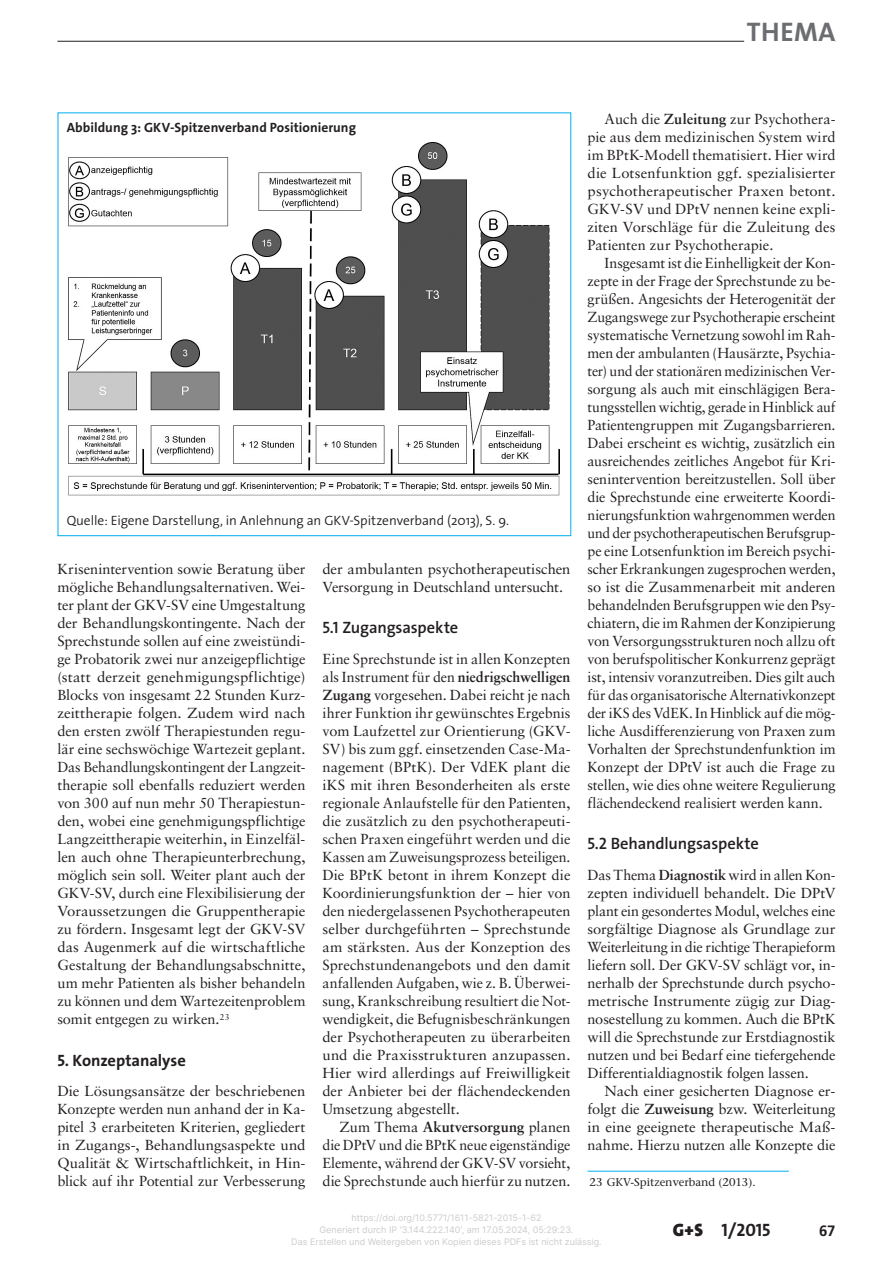
<style>
.page{position:relative;width:893px;height:1263px;background:#fff}
.page>*{position:absolute;margin:0;border:0;box-sizing:border-box;transform-origin:0 0}
.t1{font:700 27px "The Sans Os F";letter-spacing:.015em;color:#6c6d70}
.t2{font:700 18px "The Sans Os F";color:#231f20}
.t3{font:600 16.5px "The Sans Os F";letter-spacing:-.01em;color:#231f20}
.t4{font:700 16.5px "The Sans Os F";letter-spacing:-.005em;color:#231f20}
.t5{font:700 15px "Frutiger";color:#231f20}
.t6{font:14.55px/18px "Sabon LT Std";letter-spacing:-.005em;color:#231f20;text-align:justify}
.t7{font:300 13.5px "The Sans Os F";letter-spacing:-.005em;color:#231f20}
.t8{font:700 13.5px "The Sans Os F";letter-spacing:.005em;color:#231f20}
.t9{font:11.25px "Stone Serif";color:#231f20}
.t10{font:9px/12px "Inter";color:#ccc;text-align:center}
.s1{font-weight:700}
.s2{font-weight:900}
</style>
<div class="page">
<hr style="left:57px;top:41px;width:779px;height:1px;background:#231f20">
<hr style="left:744px;top:39px;width:92px;height:3px;background:#fff">
<img style="left:68px;top:143px;width:491px;height:353px">
<hr style="left:587px;top:1171px;width:202px;height:1px;background:#00aeef">
<h1 class="t1" style="left:747px;top:14px;width:90px">THEMA</h1>
<p class="t6" style="left:587px;top:110px;width:250px;text-indent:17px">Auch die <span class="s1">Zuleitung</span> zur Psychothera&shy;pie aus dem medizinischen System wird im BPtK-Modell thematisiert. Hier wird die Lotsenfunktion ggf. spezialisierter psychotherapeutischer Praxen betont.<br>GKV-SV und DPtV nennen keine expli&shy;ziten Vorschläge für die Zuleitung des Patienten zur Psychotherapie.</p>
<p class="t6" style="left:587px;top:254px;width:250px;text-indent:17px">Insgesamt ist die Einhelligkeit der Kon&shy;zepte in der Frage der Sprechstunde zu be&shy;grüßen. Angesichts der Heterogenität der Zugangswege zur Psychotherapie erscheint systematische Vernetzung sowohl im Rah&shy;men der ambulanten (Hausärzte, Psychia&shy;ter) und der stationären medizinischen Ver&shy;sorgung als auch mit einschlägigen Bera&shy;tungsstellen wichtig, gerade in Hinblick auf Patientengruppen mit Zugangsbarrieren.<br>Dabei erscheint es wichtig, zusätzlich ein ausreichendes zeitliches Angebot für Kri&shy;senintervention bereitzustellen. Soll über die Sprechstunde eine erweiterte Koordi&shy;nierungsfunktion wahrgenommen werden und der psychotherapeutischen Berufsgrup&shy;pe eine Lotsenfunktion im Bereich psychi&shy;scher Erkrankungen zugesprochen werden, so ist die Zusammenarbeit mit anderen behandelnden Berufsgruppen wie den Psy&shy;chiatern, die im Rahmen der Konzipierung von Versorgungsstrukturen noch allzu oft von berufspolitischer Konkurrenz geprägt ist, intensiv voranzutreiben. Dies gilt auch für das organisatorische Alternativkonzept der iKS des VdEK. In Hinblick auf die mög&shy;liche Ausdifferenzierung von Praxen zum Vorhalten der Sprechstundenfunktion im Konzept der DPtV ist auch die Frage zu stellen, wie dies ohne weitere Regulierung flächendeckend realisiert werden kann.</p>
<p class="t3" style="left:587px;top:833px;width:173px">5.2 Behandlungsaspekte</p>
<p class="t6" style="left:587px;top:866px;width:250px">Das Thema <span class="s1">Diagnostik</span> wird in allen Kon&shy;zepten individuell behandelt. Die DPtV plant ein gesondertes Modul, welches eine sorgfältige Diagnose als Grundlage zur Weiterleitung in die richtige Therapieform liefern soll. Der GKV-SV schlägt vor, in&shy;nerhalb der Sprechstunde durch psycho&shy;metrische Instrumente zügig zur Diag&shy;nosestellung zu kommen. Auch die BPtK will die Sprechstunde zur Erstdiagnostik nutzen und bei Bedarf eine tiefergehende Differentialdiagnostik folgen lassen.</p>
<p class="t6" style="left:587px;top:1082px;width:250px;text-indent:17px">Nach einer gesicherten Diagnose er&shy;folgt die <span class="s1">Zuweisung</span> bzw. Weiterleitung in eine geeignete therapeutische Maß&shy;nahme. Hierzu nutzen alle Konzepte die</p>
<p class="t8" style="left:67px;top:118px;width:291px">Abbildung 3: GKV-Spitzenverband Positionierung</p>
<p class="t7" style="left:67px;top:511px;width:444px">Quelle: Eigene Darstellung, in Anlehnung an GKV-Spitzenverband (2013), S. 9.</p>
<p class="t6" style="left:57px;top:560px;width:250px">Krisenintervention sowie Beratung über mögliche Behandlungsalternativen. Wei&shy;ter plant der GKV-SV eine Umgestaltung der Behandlungskontingente. Nach der Sprechstunde sollen auf eine zweistündi&shy;ge Probatorik zwei nur anzeigepflichtige (statt derzeit genehmigungspflichtige)<br>Blocks von insgesamt 22 Stunden Kurz&shy;zeittherapie folgen. Zudem wird nach den ersten zwölf Therapiestunden regu&shy;lär eine sechswöchige Wartezeit geplant.<br>Das Behandlungskontingent der Langzeit&shy;therapie soll ebenfalls reduziert werden von 300 auf nun mehr 50 Therapiestun&shy;den, wobei eine genehmigungspflichtige Langzeittherapie weiterhin, in Einzelfäl&shy;len auch ohne Therapieunterbrechung, möglich sein soll. Weiter plant auch der GKV-SV, durch eine Flexibilisierung der Voraussetzungen die Gruppentherapie zu fördern. Insgesamt legt der GKV-SV das Augenmerk auf die wirtschaftliche Gestaltung der Behandlungsabschnitte, um mehr Patienten als bisher behandeln zu können und dem Wartezeitenproblem somit entgegen zu wirken.<sup>23</sup></p>
<p class="t4" style="left:57px;top:1049px;width:130px">5. Konzeptanalyse</p>
<p class="t6" style="left:57px;top:1082px;width:250px">Die Lösungsansätze der beschriebenen Konzepte werden nun anhand der in Ka&shy;pitel 3 erarbeiteten Kriterien, gegliedert in Zugangs-, Behandlungsaspekte und Qualität &amp; Wirtschaftlichkeit, in Hin&shy;blick auf ihr Potential zur Verbesserung</p>
<p class="t6" style="left:322px;top:560px;width:250px">der ambulanten psychotherapeutischen<br>Versorgung in Deutschland untersucht.</p>
<p class="t3" style="left:322px;top:617px;width:137px">5.1 Zugangsaspekte</p>
<p class="t6" style="left:322px;top:650px;width:250px">Eine Sprechstunde ist in allen Konzepten als Instrument für den <span class="s1">niedrigschwelligen Zugang</span> vorgesehen. Dabei reicht je nach ihrer Funktion ihr gewünschtes Ergebnis vom Laufzettel zur Orientierung (GKV-SV) bis zum ggf. einsetzenden Case-Ma&shy;nagement (BPtK). Der VdEK plant die iKS mit ihren Besonderheiten als erste regionale Anlaufstelle für den Patienten, die zusätzlich zu den psychotherapeuti&shy;schen Praxen eingeführt werden und die Kassen am Zuweisungsprozess beteiligen.<br>Die BPtK betont in ihrem Konzept die Koordinierungsfunktion der – hier von den niedergelassenen Psychotherapeuten selber durchgeführten – Sprechstunde am stärksten. Aus der Konzeption des Sprechstundenangebots und den damit anfallenden Aufgaben, wie z. B. Überwei&shy;sung, Krankschreibung resultiert die Not&shy;wendigkeit, die Befugnisbeschränkungen der Psychotherapeuten zu überarbeiten und die Praxisstrukturen anzupassen.<br>Hier wird allerdings auf Freiwilligkeit der Anbieter bei der flächendeckenden Umsetzung abgestellt.</p>
<p class="t6" style="left:322px;top:1118px;width:250px;text-indent:17px">Zum Thema <span class="s1">Akutversorgung</span> planen die DPtV und die BPtK neue eigenständige Elemente, während der GKV-SV vorsieht, die Sprechstunde auch hierfür zu nutzen.</p>
<p class="t9" style="left:590px;top:1176px;width:167px">23 GKV-Spitzenverband (2013).</p>
<p class="t10" style="left:291px;top:1212px;width:312px">https://doi.org/10.5771/1611-5821-2015-1-62<br>Generiert durch IP '3.144.222.140', am 17.05.2024, 05:29:23.<br>Das Erstellen und Weitergeben von Kopien dieses PDFs ist nicht zulässig.</p>
<p class="t2" style="left:673px;top:1219px;width:99px"><span class="s2">G+S</span> 1/2015</p>
<p class="t5" style="left:819px;top:1222px;width:18px">67</p>
</div>
